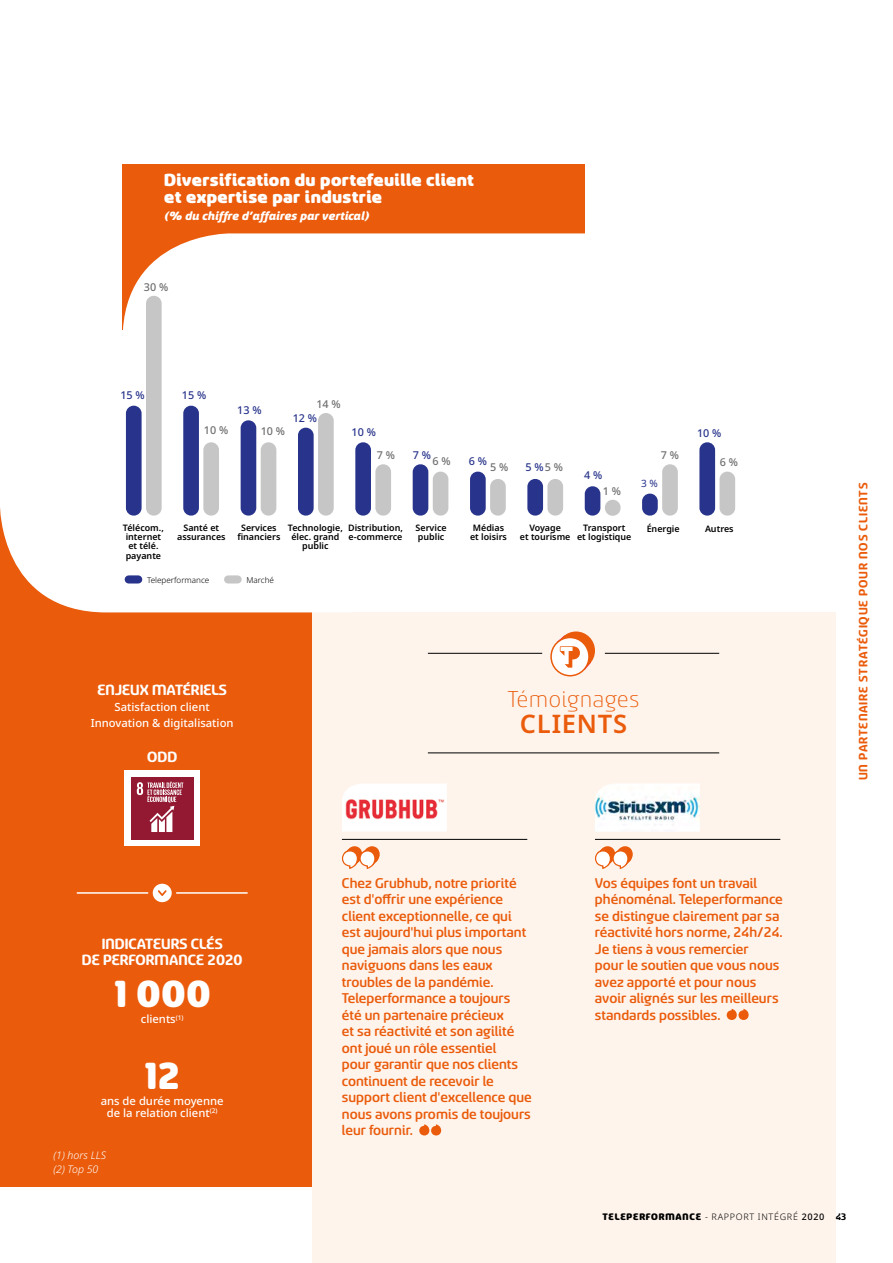
<style>
.page{position:relative;width:893px;height:1263px;background:#fff}
.page>*{position:absolute;margin:0;border:0;box-sizing:border-box;transform-origin:0 0}
._3_CHIFFRE{font:900 42px "Sancoale Softened";color:#fff}
.t1{font:300 25.5px/25.5px "Sancoale Softened";letter-spacing:.03em;color:#ea5b0b;text-align:center}
._2_TEXTE_DEPART{font:900 19.5px/16.5px "Sancoale Softened";letter-spacing:.02em;color:#fff}
._1_TITRE{font:700 16.5px/16.5px "Sancoale Softened";color:#fff;text-align:center}
.t2{font:500 15.75px/16.5px "Sancoale Softened";color:#ea5b0b}
._00_REPERAGE_VERTICA{font:700 13.5px "Sancoale Softened";letter-spacing:.06em;color:#ea5b0b}
._2_TEXTE_DEPART-2{font:13.5px "Sancoale Softened Black Ital";letter-spacing:.02em;color:#fff}
._2_TEXTE{font:500 11.25px/12px "Noto Sans";color:#fff;text-align:center}
.t3{font:500 10.8px "Noto Sans";color:#28348b}
.t4{font:500 10.8px "Noto Sans";color:#706f6f}
.t5{font:900 10.5px "Sancoale Softened";letter-spacing:.075em;color:#000}
.TexteMessage_Intro{font:italic 300 10.5px "Noto Sans";color:#fff}
.t6{font:10.05px "Noto Sans";color:#28348b}
.t7{font:600 8.85px/9.4px "Noto Sans";color:#000;text-align:center}
.t8{font:300 8.1px "Noto Sans";color:#000}
.s1{color:#706f6f}
.s2{font-family:"Noto Sans";font-weight:600}
.s3{font-family:"Noto Sans";font-weight:300;font-size:9px}
.s4{font-family:"Noto Sans";font-weight:500;font-size:9px}
.s5{font-weight:700}
</style>
<div class="page">
<div style="left:312px;top:612px;width:523px;height:651px;background:#fef4ec"></div>
<hr style="left:428px;top:752px;width:291px;height:1px;background:#000">
<hr style="left:428px;top:653px;width:114px;height:1px;background:#000">
<hr style="left:605px;top:653px;width:114px;height:1px;background:#000">
<svg style="left:557px;top:631px;width:38px;height:39px"></svg>
<svg style="left:551px;top:637px;width:38px;height:39px"></svg>
<div style="left:550px;top:637px;width:40px;height:39px;border:2px solid #ea5b0b;border-radius:50%"></div>
<svg style="left:529px;top:635px;width:90px;height:35px"></svg>
<div style="left:123px;top:164px;width:462px;height:166px;background:#ea5b0b"></div>
<div style="left:123px;top:233px;width:579px;height:282px;background:#fff;border-radius:106px"></div>
<div style="left:0;top:506px;width:312px;height:680px;background:#ea5b0b"></div>
<div style="left:0;top:405px;width:314px;height:207px;background:#fff"></div>
<div style="left:124px;top:770px;width:76px;height:76px;background:#fff"></div>
<div style="left:131px;top:777px;width:62px;height:63px;background:#931831"></div>
<svg style="left:137px;top:781px;width:46px;height:51px"></svg>
<hr style="left:77px;top:892px;width:170px;height:2px;background:#fff">
<svg style="left:150px;top:881px;width:24px;height:23px"></svg>
<svg style="left:156px;top:888px;width:12px;height:10px"></svg>
<div style="left:148px;top:879px;width:28px;height:28px;border:4px solid #ea5b0b;border-radius:50%"></div>
<svg style="left:419px;top:1124px;width:22px;height:11px"></svg>
<svg style="left:727px;top:1009px;width:22px;height:11px"></svg>
<hr style="left:342px;top:839px;width:185px;height:1px;background:#000">
<hr style="left:595px;top:839px;width:185px;height:1px;background:#000">
<svg style="left:342px;top:784px;width:105px;height:47px"></svg>
<img style="left:343px;top:791px;width:104px;height:38px">
<img style="left:595px;top:784px;width:105px;height:47px">
<svg style="left:341px;top:846px;width:39px;height:23px"></svg>
<svg style="left:595px;top:846px;width:38px;height:23px"></svg>
<div style="left:146px;top:296px;width:16px;height:220px;background:#c6c6c6;border-radius:8px"></div>
<div style="left:203px;top:442px;width:16px;height:74px;background:#c6c6c6;border-radius:8px"></div>
<div style="left:261px;top:442px;width:15px;height:74px;background:#c6c6c6;border-radius:8px"></div>
<div style="left:318px;top:413px;width:16px;height:103px;background:#c6c6c6;border-radius:8px"></div>
<div style="left:375px;top:464px;width:16px;height:52px;background:#c6c6c6;border-radius:8px"></div>
<div style="left:433px;top:472px;width:15px;height:44px;background:#c6c6c6;border-radius:8px"></div>
<div style="left:490px;top:479px;width:16px;height:37px;background:#c6c6c6;border-radius:8px"></div>
<div style="left:547px;top:479px;width:16px;height:37px;background:#c6c6c6;border-radius:8px"></div>
<div style="left:662px;top:464px;width:16px;height:52px;background:#c6c6c6;border-radius:8px"></div>
<div style="left:719px;top:472px;width:16px;height:44px;background:#c6c6c6;border-radius:8px"></div>
<div style="left:126px;top:406px;width:16px;height:110px;background:#28348b;border-radius:8px"></div>
<div style="left:183px;top:406px;width:16px;height:110px;background:#28348b;border-radius:8px"></div>
<div style="left:241px;top:420px;width:15px;height:96px;background:#28348b;border-radius:8px"></div>
<div style="left:298px;top:428px;width:16px;height:88px;background:#28348b;border-radius:8px"></div>
<div style="left:355px;top:442px;width:16px;height:74px;background:#28348b;border-radius:8px"></div>
<div style="left:413px;top:464px;width:15px;height:52px;background:#28348b;border-radius:8px"></div>
<div style="left:470px;top:472px;width:16px;height:44px;background:#28348b;border-radius:8px"></div>
<div style="left:527px;top:479px;width:16px;height:37px;background:#28348b;border-radius:8px"></div>
<div style="left:585px;top:486px;width:15px;height:30px;background:#28348b;border-radius:8px"></div>
<div style="left:642px;top:494px;width:16px;height:22px;background:#28348b;border-radius:8px"></div>
<div style="left:699px;top:442px;width:16px;height:74px;background:#28348b;border-radius:8px"></div>
<div style="left:129px;top:575px;width:9px;height:8px;background:#28348b"></div>
<div style="left:228px;top:575px;width:10px;height:8px;background:#c6c6c6"></div>
<div style="left:605px;top:500px;width:15px;height:16px;background:#c6c6c6;border-radius:8px"></div>
<p class="_2_TEXTE_DEPART" style="left:164px;top:172px;width:311px">Diversification du portefeuille client et expertise par industrie</p>
<p class="_2_TEXTE_DEPART-2" style="left:164px;top:210px;width:206px">(% du chiffre d’affaires par vertical)</p>
<p class="t4" style="left:144px;top:279px;width:26px">30 %</p>
<p class="t3" style="left:120px;top:388px;width:26px">15 %</p>
<p class="t3" style="left:182px;top:388px;width:26px">15 %</p>
<p class="t3" style="left:237px;top:403px;width:26px">13 %</p>
<p class="t4" style="left:204px;top:422px;width:26px">10 %</p>
<p class="t4" style="left:261px;top:424px;width:26px">10 %</p>
<p class="t4" style="left:316px;top:397px;width:26px">14 %</p>
<p class="t3" style="left:293px;top:411px;width:26px">12 %</p>
<p class="t3" style="left:352px;top:425px;width:26px">10 %</p>
<p class="t4" style="left:377px;top:447px;width:20px">7 %</p>
<p class="t3" style="left:413px;top:447px;width:20px">7 %</p>
<p class="t4" style="left:432px;top:454px;width:20px">6 %</p>
<p class="t3" style="left:469px;top:454px;width:20px">6 %</p>
<p class="t4" style="left:490px;top:460px;width:20px">5 %</p>
<p class="t3" style="left:525px;top:460px;width:39px">5 %<span class="s1">5 %</span></p>
<p class="t3" style="left:584px;top:468px;width:20px">4 %</p>
<p class="t4" style="left:603px;top:484px;width:20px">1 %</p>
<p class="t4" style="left:661px;top:447px;width:20px">7 %</p>
<p class="t6" style="left:641px;top:477px;width:18px">3 %</p>
<p class="t3" style="left:697px;top:425px;width:26px">10 %</p>
<p class="t4" style="left:720px;top:454px;width:20px">6 %</p>
<p class="t7" style="left:470px;top:523px;width:38px">Médias et loisirs</p>
<p class="t7" style="left:577px;top:523px;width:56px">Transport<br>et logistique</p>
<p class="t7" style="left:647px;top:524px;width:35px">Énergie</p>
<p class="t7" style="left:705px;top:524px;width:30px">Autres</p>
<p class="t7" style="left:123px;top:523px;width:42px">Télécom., internet et télé. payante</p>
<p class="t7" style="left:177px;top:523px;width:50px">Santé et assurances</p>
<p class="t7" style="left:237px;top:523px;width:45px">Services financiers</p>
<p class="t7" style="left:288px;top:523px;width:56px">Technologie, élec. grand public</p>
<p class="t7" style="left:348px;top:523px;width:56px;text-align:left">Distribution, e-commerce</p>
<p class="t7" style="left:416px;top:523px;width:33px;text-align:left">Service public</p>
<p class="t7" style="left:520px;top:523px;width:52px">Voyage<br>et tourisme</p>
<p class="t8" style="left:147px;top:574px;width:64px">Teleperformance</p>
<p class="t8" style="left:246px;top:574px;width:29px">Marché</p>
<p class="_1_TITRE" style="left:97px;top:681px;width:131px">ENJEUX MATÉRIELS</p>
<p class="_2_TEXTE" style="left:115px;top:701px;width:97px">Satisfaction client</p>
<p class="_2_TEXTE" style="left:91px;top:717px;width:144px">Innovation &amp; digitalisation</p>
<p class="_1_TITRE" style="left:147px;top:749px;width:31px">ODD</p>
<p class="t1" style="left:508px;top:687px;width:133px">Témoignages<br><span class="s2">CLIENTS</span></p>
<p class="_00_REPERAGE_VERTICA" style="left:857px;top:780px;width:299px;rotate:-90deg">UN PARTENAIRE STRATÉGIQUE POUR NOS CLIENTS</p>
<p class="_1_TITRE" style="left:82px;top:935px;width:162px">INDICATEURS CLÉS<br>DE PERFORMANCE 2020</p>
<p class="_3_CHIFFRE" style="left:114px;top:973px;width:98px">1 000</p>
<p class="_2_TEXTE" style="left:141px;top:1014px;width:44px">clients<sup>(1)</sup></p>
<p class="_3_CHIFFRE" style="left:144px;top:1055px;width:38px">12</p>
<p class="_2_TEXTE" style="left:101px;top:1095px;width:124px">ans de durée moyenne de la relation client<sup>(2)</sup></p>
<p class="TexteMessage_Intro" style="left:54px;top:1148px;width:54px">(1) hors LLS</p>
<p class="TexteMessage_Intro" style="left:54px;top:1162px;width:46px">(2) Top 50</p>
<p class="t2" style="left:342px;top:875px;width:191px">Chez Grubhub, notre priorité est d'offrir une expérience client exceptionnelle, ce qui est aujourd'hui plus important que jamais alors que nous naviguons dans les eaux troubles de la pandémie.<br>Teleperformance a toujours été un partenaire précieux<br>et sa réactivité et son agilité ont joué un rôle essentiel<br>pour garantir que nos clients continuent de recevoir le support client d'excellence que nous avons promis de toujours leur fournir.</p>
<p class="t2" style="left:595px;top:875px;width:189px">Vos équipes font un travail phénoménal. Teleperformance se distingue clairement par sa réactivité hors norme, 24h/24.<br>Je tiens à vous remercier<br>pour le soutien que vous nous avez apporté et pour nous avoir alignés sur les meilleurs standards possibles.</p>
<p class="t5" style="left:602px;top:1211px;width:245px">TELEPERFORMANCE <span class="s3">- RAPPORT INTÉGRÉ</span> <span class="s4">2020</span> <span class="s5">43</span></p>
</div>
